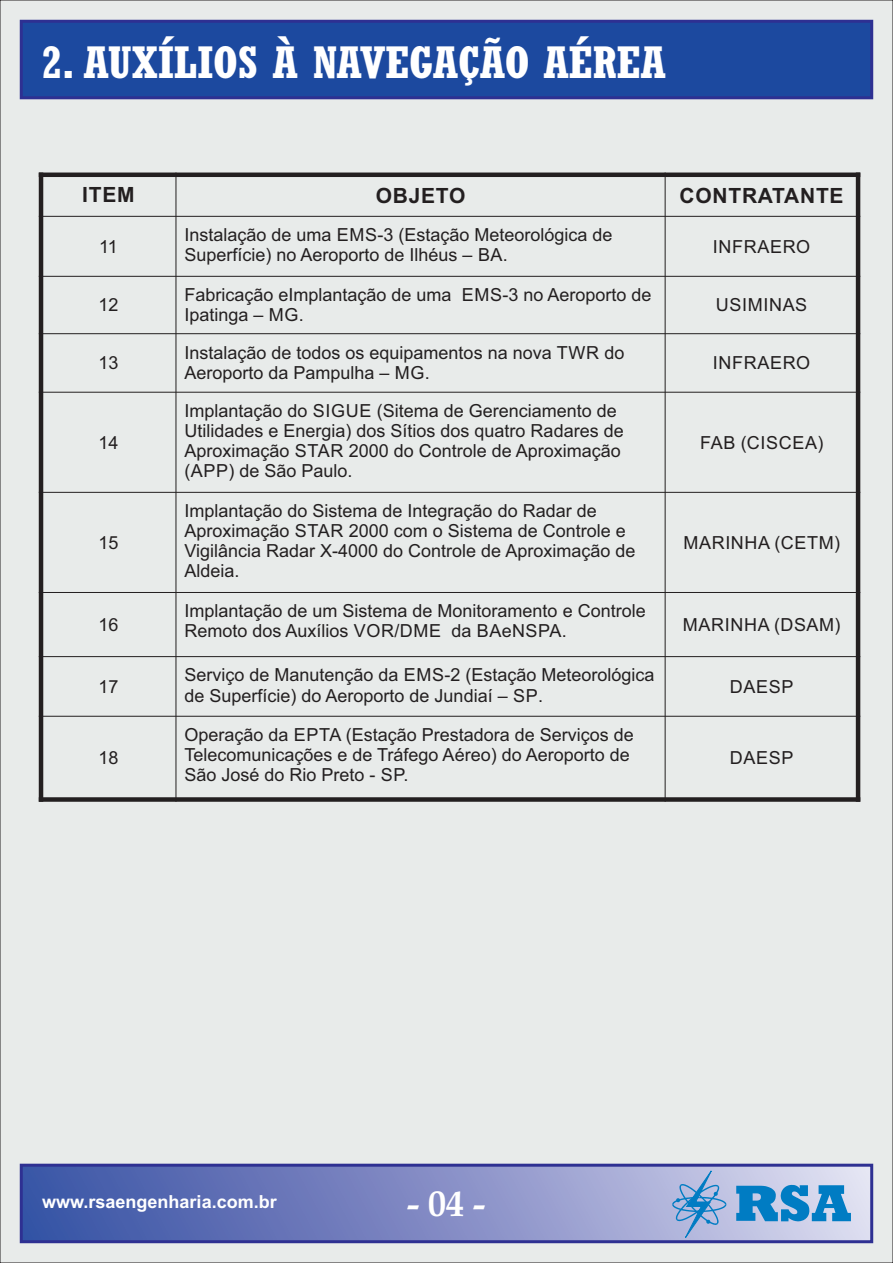
<style>
.page{position:relative;width:893px;height:1263px;background:#e8ebea}
.page>*{position:absolute;margin:0;border:0;box-sizing:border-box;transform-origin:0 0}
.t1{font:700 condensed 45px "Rockwell";color:#fff}
.t2{font:700 36px "Book Antiqua";color:#fff}
.t3{font:700 21px "Arial";letter-spacing:.035em;color:#231f20}
.t4{font:18px/20.1px "Arial";color:#231f20}
.t5{font:18px "Arial";letter-spacing:.035em;color:#231f20}
.t6{font:700 18px "Arial";color:#fff}
</style>
<div class="page">
<svg style="left:18px;top:18px;width:857px;height:83px;background:#264ea1"></svg>
<div style="left:21px;top:1165px;width:851px;height:77px;background:linear-gradient(to right,#354ca2,#dcd9ef)"></div>
<div style="left:20px;top:1164px;width:853px;height:79px;border:3px solid #2e3092"></div>
<svg style="left:736px;top:1185px;width:115px;height:36px;background:#4498cf"></svg>
<svg style="left:672px;top:1169px;width:54px;height:70px;background:#94afd9"></svg>
<hr style="left:39px;top:173px;width:4px;height:629px;background:#231f20">
<hr style="left:176px;top:173px;width:1px;height:629px;background:#231f20">
<hr style="left:665px;top:173px;width:1px;height:629px;background:#231f20">
<hr style="left:856px;top:173px;width:4px;height:629px;background:#231f20">
<div style="left:39px;top:797px;width:821px;height:5px;background:#231f20"></div>
<hr style="left:39px;top:716px;width:821px;height:1px;background:#231f20">
<hr style="left:39px;top:656px;width:821px;height:1px;background:#231f20">
<hr style="left:39px;top:592px;width:821px;height:1px;background:#231f20">
<hr style="left:39px;top:492px;width:821px;height:1px;background:#231f20">
<hr style="left:39px;top:392px;width:821px;height:1px;background:#231f20">
<hr style="left:39px;top:333px;width:821px;height:1px;background:#231f20">
<hr style="left:39px;top:276px;width:821px;height:1px;background:#231f20">
<hr style="left:39px;top:216px;width:821px;height:1px;background:#231f20">
<hr style="left:39px;top:173px;width:821px;height:4px;background:#231f20">
<h1 class="t1" style="left:42px;top:44px;width:625px">2. AUXÍLIOS À NAVEGAÇÃO AÉREA</h1>
<p class="t3" style="left:82px;top:187px;width:54px">ITEM</p>
<p class="t3" style="left:376px;top:188px;width:91px">OBJETO</p>
<p class="t3" style="left:679px;top:188px;width:166px">CONTRATANTE</p>
<p class="t4" style="left:99px;top:238px;width:20px">11</p>
<p class="t4" style="left:184px;top:226px;width:430px">Instalação de uma EMS-3 (Estação Meteorológica de<br>Superfície) no Aeroporto de Ilhéus – BA.</p>
<p class="t5" style="left:713px;top:239px;width:99px">INFRAERO</p>
<p class="t4" style="left:98px;top:297px;width:22px">12</p>
<p class="t4" style="left:184px;top:286px;width:469px">Fabricação eImplantação de uma EMS-3 no Aeroporto de<br>Ipatinga – MG.</p>
<p class="t5" style="left:716px;top:298px;width:93px">USIMINAS</p>
<p class="t4" style="left:98px;top:354px;width:22px">13</p>
<p class="t4" style="left:184px;top:344px;width:441px">Instalação de todos os equipamentos na nova TWR do<br>Aeroporto da Pampulha – MG.</p>
<p class="t5" style="left:713px;top:356px;width:99px">INFRAERO</p>
<p class="t4" style="left:98px;top:434px;width:22px">14</p>
<p class="t4" style="left:184px;top:402px;width:441px">Implantação do SIGUE (Sitema de Gerenciamento de Utilidades e Energia) dos Sítios dos quatro Radares de Aproximação STAR 2000 do Controle de Aproximação (APP) de São Paulo.</p>
<p class="t5" style="left:700px;top:435px;width:125px">FAB (CISCEA)</p>
<p class="t4" style="left:98px;top:534px;width:22px">15</p>
<p class="t4" style="left:184px;top:502px;width:452px">Implantação do Sistema de Integração do Radar de Aproximação STAR 2000 com o Sistema de Controle e Vigilância Radar X-4000 do Controle de Aproximação de Aldeia.</p>
<p class="t5" style="left:683px;top:535px;width:158px">MARINHA (CETM)</p>
<p class="t4" style="left:98px;top:616px;width:22px">16</p>
<p class="t4" style="left:184px;top:602px;width:463px">Implantação de um Sistema de Monitoramento e Controle<br>Remoto dos Auxílios VOR/DME da BAeNSPA.</p>
<p class="t5" style="left:683px;top:618px;width:159px">MARINHA (DSAM)</p>
<p class="t4" style="left:98px;top:678px;width:22px">17</p>
<p class="t4" style="left:184px;top:667px;width:472px">Serviço de Manutenção da EMS-2 (Estação Meteorológica de Superfície) do Aeroporto de Jundiaí – SP.</p>
<p class="t4" style="left:730px;top:678px;width:65px">DAESP</p>
<p class="t4" style="left:98px;top:749px;width:22px">18</p>
<p class="t4" style="left:184px;top:726px;width:451px">Operação da EPTA (Estação Prestadora de Serviços de<br>Telecomunicações e de Tráfego Aéreo) do Aeroporto de<br>São José do Rio Preto - SP.</p>
<p class="t4" style="left:730px;top:749px;width:65px">DAESP</p>
<p class="t6" style="left:42px;top:1195px;width:236px">www.rsaengenharia.com.br</p>
<h2 class="t2" style="left:407px;top:1189px;width:79px">- 04 -</h2>
</div>
